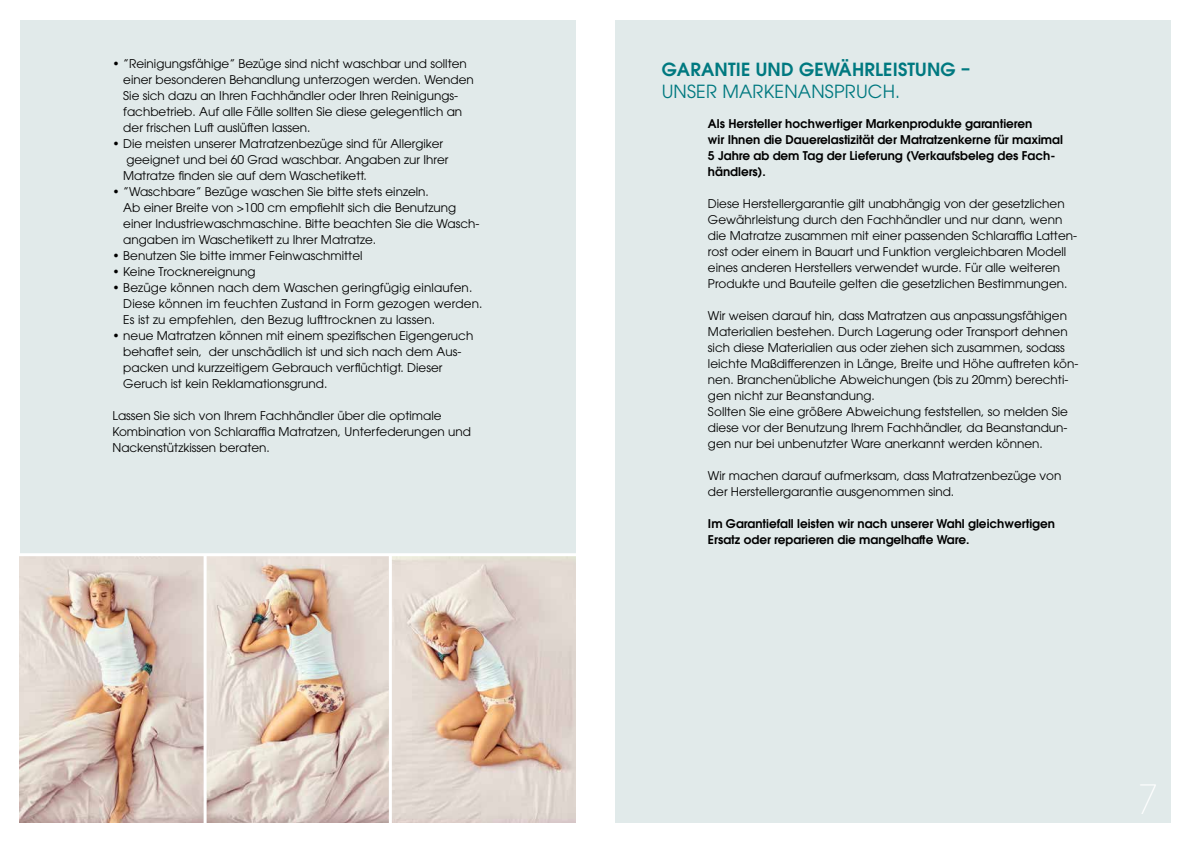
<style>
.page{position:relative;width:1191px;height:842px;background:#fff}
.page>*{position:absolute;margin:0;border:0;box-sizing:border-box;transform-origin:0 0}
.t1{font:200 40px "ITC Avant Garde Pro";color:#fff}
.t2{font:600 18px "ITC Avant Garde Pro";letter-spacing:.01em;color:#007980}
.t3{font:18px "ITC Avant Garde Pro";letter-spacing:.01em;color:#007980}
.t4{font:12px/16px "ITC Avant Garde Pro";color:#000}
.t5{font:600 12px/16px "ITC Avant Garde Pro";color:#000}
</style>
<div class="page">
<div style="left:20px;top:20px;width:555px;height:802px;background:#e1eaea"></div>
<div style="left:615px;top:20px;width:556px;height:802px;background:#e1eaea"></div>
<img style="left:20px;top:556px;width:555px;height:266px">
<hr style="left:204px;top:555px;width:3px;height:287px;background:#fff">
<hr style="left:389px;top:555px;width:3px;height:287px;background:#fff">
<hr style="left:0;top:553px;width:595px;height:3px;background:#fff">
<p class="t4" style="left:123px;top:55px;width:352px;text-indent:-11px">• ”Reinigungsfähige” Bezüge sind nicht waschbar und sollten einer besonderen Behandlung unterzogen werden. Wenden Sie sich dazu an Ihren Fachhändler oder Ihren Reinigungs&shy;fachbetrieb. Auf alle Fälle sollten Sie diese gelegentlich an der frischen Luft auslüften lassen.</p>
<p class="t4" style="left:123px;top:135px;width:327px;text-indent:-11px">• Die meisten unserer Matratzenbezüge sind für Allergiker geeignet und bei 60 Grad waschbar. Angaben zur Ihrer<br>Matratze finden sie auf dem Waschetikett.</p>
<p class="t4" style="left:123px;top:183px;width:358px;text-indent:-11px">• ”Waschbare” Bezüge waschen Sie bitte stets einzeln.<br>Ab einer Breite von &gt;100 cm empfiehlt sich die Benutzung einer Industriewaschmaschine. Bitte beachten Sie die Wasch&shy;angaben im Waschetikett zu Ihrer Matratze.</p>
<p class="t4" style="left:112px;top:247px;width:251px">• Benutzen Sie bitte immer Feinwaschmittel</p>
<p class="t4" style="left:112px;top:263px;width:144px">• Keine Trocknereignung</p>
<p class="t4" style="left:123px;top:279px;width:361px;text-indent:-11px">• Bezüge können nach dem Waschen geringfügig einlaufen.<br>Diese können im feuchten Zustand in Form gezogen werden.<br>Es ist zu empfehlen, den Bezug lufttrocknen zu lassen.</p>
<p class="t4" style="left:123px;top:327px;width:351px;text-indent:-11px">• neue Matratzen können mit einem spezifischen Eigengeruch behaftet sein, der unschädlich ist und sich nach dem Aus&shy;packen und kurzzeitigem Gebrauch verflüchtigt. Dieser Geruch ist kein Reklamationsgrund.</p>
<p class="t4" style="left:112px;top:407px;width:360px">Lassen Sie sich von Ihrem Fachhändler über die optimale<br>Kombination von Schlaraffia Matratzen, Unterfederungen und<br>Nackenstützkissen beraten.</p>
<h2 class="t2" style="left:661px;top:58px;width:310px">GARANTIE UND GEWÄHRLEISTUNG –</h2>
<h2 class="t3" style="left:661px;top:80px;width:240px">UNSER MARKENANSPRUCH.</h2>
<p class="t5" style="left:708px;top:116px;width:356px">Als Hersteller hochwertiger Markenprodukte garantieren<br>wir Ihnen die Dauerelastizität der Matratzenkerne für maximal 5 Jahre ab dem Tag der Lieferung (Verkaufsbeleg des Fach&shy;händlers).</p>
<p class="t4" style="left:708px;top:196px;width:371px">Diese Herstellergarantie gilt unabhängig von der gesetzlichen Gewährleistung durch den Fachhändler und nur dann, wenn die Matratze zusammen mit einer passenden Schlaraffia Latten&shy;rost oder einem in Bauart und Funktion vergleichbaren Modell eines anderen Herstellers verwendet wurde. Für alle weiteren Produkte und Bauteile gelten die gesetzlichen Bestimmungen.</p>
<p class="t4" style="left:708px;top:308px;width:372px">Wir weisen darauf hin, dass Matratzen aus anpassungsfähigen Materialien bestehen. Durch Lagerung oder Transport dehnen sich diese Materialien aus oder ziehen sich zusammen, sodass leichte Maßdifferenzen in Länge, Breite und Höhe auftreten kön&shy;nen. Branchenübliche Abweichungen (bis zu 20mm) berechti&shy;gen nicht zur Beanstandung.<br>Sollten Sie eine größere Abweichung feststellen, so melden Sie diese vor der Benutzung Ihrem Fachhändler, da Beanstandun&shy;gen nur bei unbenutzter Ware anerkannt werden können.</p>
<p class="t4" style="left:708px;top:468px;width:355px">Wir machen darauf aufmerksam, dass Matratzenbezüge von der Herstellergarantie ausgenommen sind.</p>
<p class="t5" style="left:708px;top:516px;width:348px">Im Garantiefall leisten wir nach unserer Wahl gleichwertigen<br>Ersatz oder reparieren die mangelhafte Ware.</p>
<h1 class="t1" style="left:1136px;top:774px;width:24px">7</h1>
</div>
